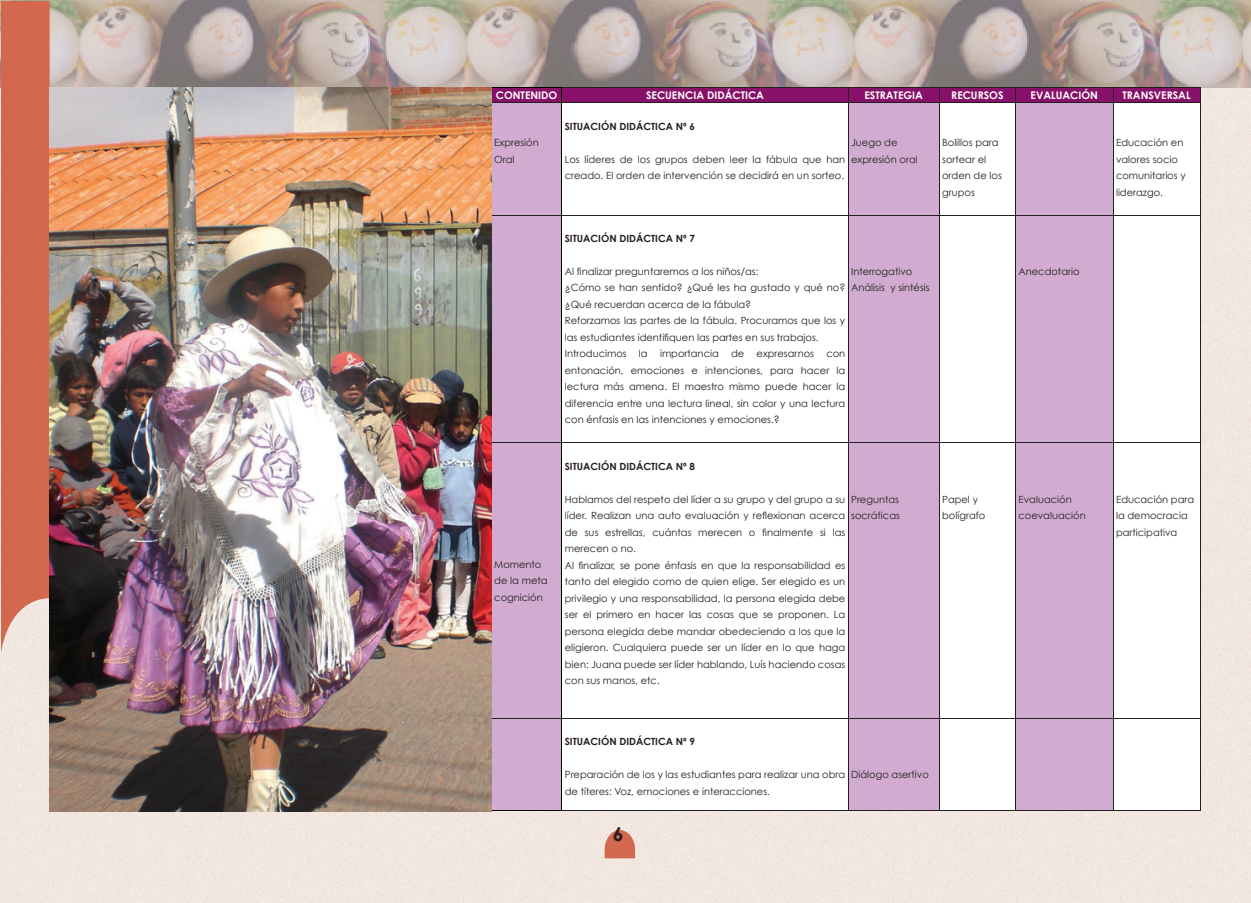
<style>
.page{position:relative;width:1251px;height:903px;background:#fff}
.page>*{position:absolute;margin:0;border:0;box-sizing:border-box;transform-origin:0 0}
.t1{font:700 19.25px "Century Gothic";color:#231f20}
.t2{font:700 10.5px "Century Gothic";color:#fff}
.t3{font:9.97px/16.4px "Century Gothic";color:#231f20}
.t4{font:700 9.97px "Century Gothic";color:#231f20}
</style>
<div class="page">
<div style="left:0;top:88px;width:62px;height:815px;background:#f2e7e0"></div>
<div style="left:62px;top:811px;width:625px;height:92px;background:#f2e7e0"></div>
<div style="left:1199px;top:88px;width:51px;height:634px;background:#f2e7e0"></div>
<div style="left:687px;top:722px;width:563px;height:181px;background:#f2e7e0"></div>
<img style="left:0;top:0;width:1250px;height:88px">
<svg style="left:604px;top:830px;width:31px;height:28px"></svg>
<div style="left:1px;top:1px;width:49px;height:651px;background:#d4684f"></div>
<div style="left:492px;top:104px;width:69px;height:706px;background:#d2acd0"></div>
<svg style="left:687px;top:104px;width:512px;height:706px"></svg>
<hr style="left:562px;top:810px;width:286px;height:1px;background:#231f20">
<hr style="left:491px;top:103px;width:70px;height:1px;background:#231f20">
<hr style="left:562px;top:103px;width:286px;height:1px;background:#231f20">
<hr style="left:848px;top:103px;width:91px;height:1px;background:#231f20">
<hr style="left:939px;top:103px;width:76px;height:1px;background:#231f20">
<hr style="left:1112px;top:103px;width:87px;height:1px;background:#231f20">
<hr style="left:1199px;top:103px;width:1px;height:112px;background:#231f20">
<hr style="left:1199px;top:718px;width:1px;height:92px;background:#231f20">
<hr style="left:1112px;top:810px;width:87px;height:1px;background:#231f20">
<hr style="left:1112px;top:718px;width:1px;height:92px;background:#231f20">
<hr style="left:1015px;top:810px;width:97px;height:1px;background:#231f20">
<hr style="left:1015px;top:718px;width:1px;height:92px;background:#231f20">
<hr style="left:939px;top:810px;width:76px;height:1px;background:#231f20">
<hr style="left:847px;top:103px;width:1px;height:112px;background:#231f20">
<hr style="left:938px;top:103px;width:1px;height:112px;background:#231f20">
<hr style="left:847px;top:718px;width:1px;height:92px;background:#231f20">
<hr style="left:938px;top:718px;width:1px;height:92px;background:#231f20">
<hr style="left:848px;top:810px;width:91px;height:1px;background:#231f20">
<hr style="left:1015px;top:103px;width:1px;height:112px;background:#231f20">
<hr style="left:1112px;top:103px;width:1px;height:112px;background:#231f20">
<hr style="left:1015px;top:215px;width:97px;height:1px;background:#231f20">
<hr style="left:1112px;top:215px;width:87px;height:1px;background:#231f20">
<hr style="left:1112px;top:215px;width:1px;height:227px;background:#231f20">
<hr style="left:1199px;top:215px;width:1px;height:227px;background:#231f20">
<hr style="left:939px;top:215px;width:76px;height:1px;background:#231f20">
<hr style="left:1015px;top:215px;width:1px;height:227px;background:#231f20">
<hr style="left:848px;top:215px;width:91px;height:1px;background:#231f20">
<hr style="left:938px;top:215px;width:1px;height:227px;background:#231f20">
<hr style="left:562px;top:215px;width:286px;height:1px;background:#231f20">
<hr style="left:847px;top:215px;width:1px;height:227px;background:#231f20">
<hr style="left:491px;top:215px;width:70px;height:1px;background:#231f20">
<hr style="left:491px;top:442px;width:70px;height:1px;background:#231f20">
<hr style="left:491px;top:718px;width:70px;height:1px;background:#231f20">
<hr style="left:562px;top:442px;width:286px;height:1px;background:#231f20">
<hr style="left:562px;top:718px;width:286px;height:1px;background:#231f20">
<hr style="left:848px;top:442px;width:91px;height:1px;background:#231f20">
<hr style="left:847px;top:443px;width:1px;height:275px;background:#231f20">
<hr style="left:848px;top:718px;width:91px;height:1px;background:#231f20">
<hr style="left:939px;top:442px;width:76px;height:1px;background:#231f20">
<hr style="left:938px;top:443px;width:1px;height:275px;background:#231f20">
<hr style="left:939px;top:718px;width:76px;height:1px;background:#231f20">
<hr style="left:1015px;top:442px;width:97px;height:1px;background:#231f20">
<hr style="left:1015px;top:443px;width:1px;height:275px;background:#231f20">
<hr style="left:1015px;top:718px;width:97px;height:1px;background:#231f20">
<hr style="left:1112px;top:442px;width:87px;height:1px;background:#231f20">
<hr style="left:1112px;top:443px;width:1px;height:275px;background:#231f20">
<hr style="left:1199px;top:443px;width:1px;height:275px;background:#231f20">
<hr style="left:1112px;top:718px;width:87px;height:1px;background:#231f20">
<hr style="left:1015px;top:103px;width:97px;height:1px;background:#231f20">
<hr style="left:491px;top:103px;width:1px;height:112px;background:#000">
<hr style="left:561px;top:103px;width:1px;height:112px;background:#000">
<hr style="left:491px;top:215px;width:1px;height:228px;background:#000">
<hr style="left:561px;top:215px;width:1px;height:228px;background:#000">
<hr style="left:491px;top:443px;width:1px;height:275px;background:#000">
<hr style="left:561px;top:443px;width:1px;height:275px;background:#000">
<hr style="left:491px;top:718px;width:1px;height:92px;background:#000">
<hr style="left:561px;top:718px;width:1px;height:92px;background:#000">
<hr style="left:491px;top:810px;width:71px;height:1px;background:#000">
<svg style="left:491px;top:88px;width:709px;height:15px;background:#7f1262"></svg>
<img style="left:50px;top:88px;width:441px;height:723px">
<p class="t2" style="left:495px;top:89px;width:63px">CONTENIDO</p>
<p class="t2" style="left:646px;top:89px;width:119px">SECUENCIA DIDÁCTICA</p>
<p class="t2" style="left:864px;top:89px;width:60px">ESTRATEGIA</p>
<p class="t2" style="left:951px;top:89px;width:54px">RECURSOS</p>
<p class="t2" style="left:1030px;top:89px;width:69px">EVALUACIÓN</p>
<p class="t2" style="left:1122px;top:89px;width:70px">TRANSVERSAL</p>
<p class="t3" style="left:494px;top:134px;width:46px">Expresión<br>Oral</p>
<p class="t4" style="left:564px;top:120px;width:132px">SITUACIÓN DIDÁCTICA Nº 6</p>
<p class="t3" style="left:564px;top:151px;width:282px">Los líderes de los grupos deben leer la fábula que han creado. El orden de intervención se decidirá en un sorteo.</p>
<p class="t3" style="left:851px;top:134px;width:68px">Juego de expresión oral</p>
<p class="t3" style="left:941px;top:134px;width:61px">Bolillos para sortear el orden de los grupos</p>
<p class="t3" style="left:1115px;top:134px;width:71px">Educación en valores socio comunitarios y liderazgo.</p>
<p class="t3" style="left:494px;top:556px;width:55px">Momento de la meta cognición</p>
<p class="t4" style="left:564px;top:232px;width:132px">SITUACIÓN DIDÁCTICA Nº 7</p>
<p class="t3" style="left:564px;top:263px;width:282px">Al finalizar preguntaremos a los niños/as:<br>¿Cómo se han sentido? ¿Qué les ha gustado y qué no? ¿Qué recuerdan acerca de la fábula?<br>Reforzamos las partes de la fábula. Procuramos que los y las estudiantes identifiquen las partes en sus trabajos.<br>Introducimos la importancia de expresarnos con entonación, emociones e intenciones, para hacer la lectura más amena. El maestro mismo puede hacer la diferencia entre una lectura lineal, sin color y una lectura con énfasis en las intenciones y emociones.?</p>
<p class="t3" style="left:851px;top:263px;width:80px">Interrogativo<br>Análisis y sintésis</p>
<p class="t3" style="left:1018px;top:263px;width:62px">Anecdotario</p>
<p class="t4" style="left:564px;top:460px;width:132px">SITUACIÓN DIDÁCTICA Nº 8</p>
<p class="t3" style="left:564px;top:491px;width:282px">Hablamos del respeto del líder a su grupo y del grupo a su líder. Realizan una auto evaluación y reflexionan acerca de sus estrellas, cuántas merecen o finalmente si las merecen o no.<br>Al finalizar, se pone énfasis en que la responsabilidad es tanto del elegido como de quien elige. Ser elegido es un privilegio y una responsabilidad, la persona elegida debe ser el primero en hacer las cosas que se proponen. La persona elegida debe mandar obedeciendo a los que la eligieron. Cualquiera puede ser un líder en lo que haga bien: Juana puede ser líder hablando, Luís haciendo cosas con sus manos, etc.</p>
<p class="t3" style="left:851px;top:491px;width:50px">Preguntas socráticas</p>
<p class="t3" style="left:941px;top:491px;width:45px">Papel y bolígrafo</p>
<p class="t3" style="left:1018px;top:491px;width:69px">Evaluación coevaluación</p>
<p class="t3" style="left:1115px;top:491px;width:80px">Educación para la democracia participativa</p>
<p class="t4" style="left:564px;top:735px;width:132px">SITUACIÓN DIDÁCTICA Nº 9</p>
<p class="t3" style="left:564px;top:766px;width:282px">Preparación de los y las estudiantes para realizar una obra de títeres: Voz, emociones e interacciones.</p>
<p class="t3" style="left:851px;top:766px;width:79px">Diálogo asertivo</p>
<h1 class="t1" style="left:612px;top:821px;width:12px">6</h1>
</div>
